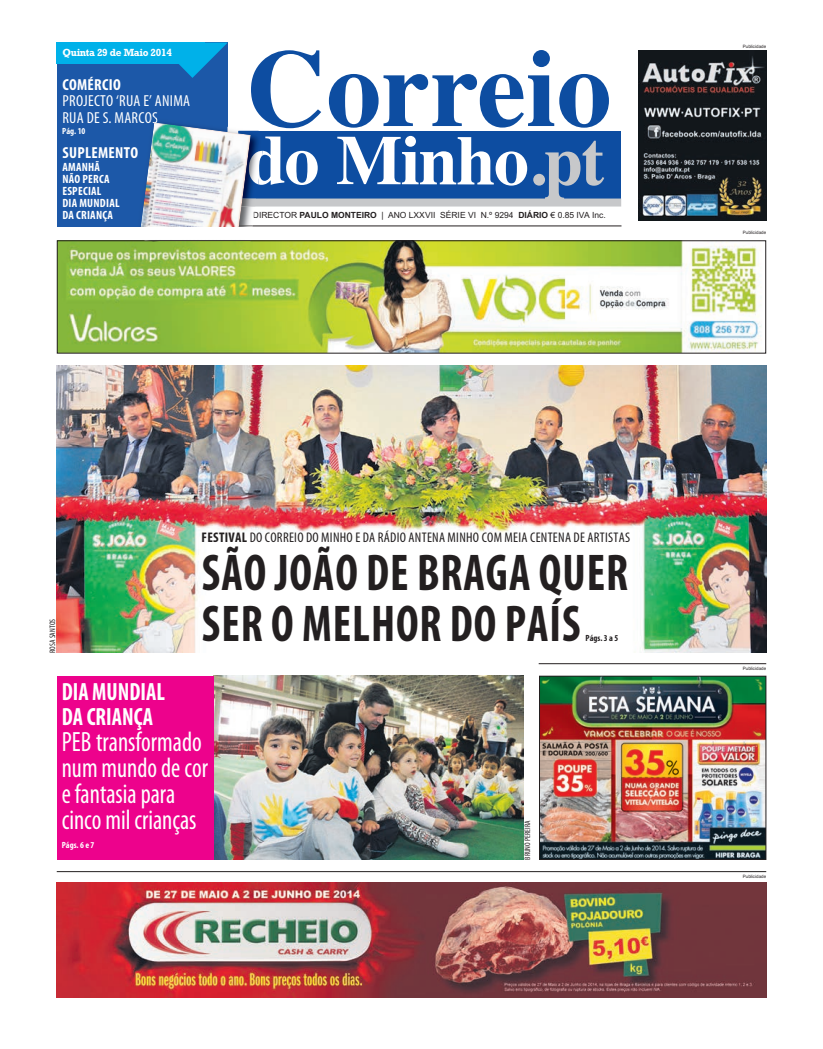
<style>
.page{position:relative;width:823px;height:1049px;background:#fff}
.page>*{position:absolute;margin:0;border:0;box-sizing:border-box;transform-origin:0 0}
.t1{font:700 110px "Times";color:#0d4da1}
.t2{font:700 70px "Times";letter-spacing:-.025em;color:#fff}
.t3{font:700 condensed 52px/51px "Myriad Pro";letter-spacing:.02em;color:#231f20;scale:.9 1}
.t4{font:condensed 28px/26px "Myriad Pro";color:#fff;scale:.9 1}
.t5{font:700 condensed 25px/25.2px "Myriad Pro";color:#fff;scale:.9 1}
.t6{font:condensed 16px/16px "Myriad Pro";letter-spacing:.02em;color:#fff}
.t7{font:700 condensed 16px "Myriad Pro";letter-spacing:.02em;color:#fff}
.t8{font:condensed 14px "Myriad Pro";letter-spacing:.02em;color:#231f20}
.t9{font:700 condensed 12px/12px "Myriad Pro";letter-spacing:.02em;color:#fff}
.t10{font:700 10.5px "Rockwell";letter-spacing:-.035em;color:#fff;scale:.96 1}
.t11{font:700 condensed 9px "Myriad Pro";color:#fff}
.t12{font:700 condensed 9px "Myriad Pro";color:#231f20}
.t13{font:8.5px "Arial";color:#231f20}
.t14{font:condensed 8px "Myriad Pro";color:#231f20}
.t15{font:4.5px "Helvetica";color:#231f20}
.s1{font-weight:700}
.s2{color:#c7c8ca}
</style>
<div class="page">
<div style="left:57px;top:42px;width:170px;height:185px;background:#1c58a8"></div>
<hr style="left:236px;top:226px;width:385px;height:1px;background:#231f20">
<div style="left:238px;top:131px;width:382px;height:69px;background:#0d4da1"></div>
<div style="left:238px;top:199px;width:382px;height:8px;background:#c7c8ca"></div>
<svg style="left:179px;top:42px;width:49px;height:36px"></svg>
<div style="left:57px;top:42px;width:148px;height:22px;background:#00b1e9"></div>
<img style="left:57px;top:365px;width:708px;height:288px">
<img style="left:213px;top:676px;width:309px;height:184px">
<div style="left:57px;top:676px;width:156px;height:184px;background:#ed028c"></div>
<hr style="left:538px;top:663px;width:227px;height:1px;background:#231f20">
<img style="left:59px;top:242px;width:703px;height:110px">
<div style="left:57px;top:240px;width:708px;height:114px;border:1px solid #231f20"></div>
<img style="left:541px;top:678px;width:222px;height:180px">
<div style="left:539px;top:676px;width:226px;height:184px;border:1px solid #231f20"></div>
<img style="left:638px;top:50px;width:127px;height:170px">
<img style="left:57px;top:883px;width:708px;height:115px">
<hr style="left:57px;top:871px;width:708px;height:1px;background:#231f20">
<svg style="left:150px;top:117px;width:7px;height:5px"></svg>
<img style="left:251px;top:134px;width:14px;height:65px">
<img style="left:251px;top:150px;width:12px;height:35px">
<img style="left:145px;top:240px;width:106px;height:1px">
<img style="left:153px;top:241px;width:97px;height:13px">
<img style="left:140px;top:122px;width:111px;height:105px">
<p class="t10" style="left:62px;top:48px;width:115px">Quinta 29 de Maio 2014</p>
<p class="t6" style="left:62px;top:76px;width:129px"><span class="s1">COMÉRCIO<br></span>PROJECTO ‘RUA E’ ANIMA</p>
<p class="t6" style="left:62px;top:110px;width:97px">RUA DE S. MARCOS</p>
<p class="t11" style="left:62px;top:126px;width:25px">Pág. 10</p>
<p class="t7" style="left:62px;top:143px;width:77px">SUPLEMENTO</p>
<p class="t9" style="left:62px;top:161px;width:59px">AMANHÃ<br>NÃO PERCA<br>ESPECIAL<br>DIA MUNDIAL<br>DA CRIANÇA</p>
<p class="t1" style="left:247px;top:49px;width:366px">Correio</p>
<p class="t2" style="left:247px;top:135px;width:359px">do Minho<span class="s2">.pt</span></p>
<p class="t13" style="left:253px;top:210px;width:354px">DIRECTOR <span class="s1">PAULO MONTEIRO</span> | ANO LXXVII SÉRIE VI N.º 9294 <span class="s1">DIÁRIO</span> € 0.85 IVA Inc.</p>
<p class="t15" style="left:742px;top:45px;width:25px">Publicidade</p>
<p class="t15" style="left:742px;top:231px;width:25px">Publicidade</p>
<p class="t14" style="left:48px;top:653px;width:35px;rotate:-90deg">ROSA SANTOS</p>
<p class="t8" style="left:201px;top:529px;width:430px"><span class="s1">FESTIVAL</span> DO CORREIO DO MINHO E DA RÁDIO ANTENA MINHO COM MEIA CENTENA DE ARTISTAS</p>
<p class="t3" style="left:202px;top:546px;width:474px">SÃO JOÃO DE BRAGA QUER<br>SER O MELHOR DO PAÍS</p>
<p class="t12" style="left:585px;top:632px;width:34px">Págs. 3 a 5</p>
<p class="t5" style="left:62px;top:678px;width:116px">DIA MUNDIAL<br>DA CRIANÇA</p>
<p class="t4" style="left:62px;top:728px;width:164px">PEB transformado num mundo de cor e fantasia para cinco mil crianças</p>
<p class="t11" style="left:62px;top:839px;width:34px">Págs. 6 e 7</p>
<p class="t14" style="left:522px;top:860px;width:41px;rotate:-90deg">BRUNO PEREIRA</p>
<p class="t15" style="left:742px;top:666px;width:25px">Publicidade</p>
<p class="t15" style="left:742px;top:874px;width:25px">Publicidade</p>
</div>
